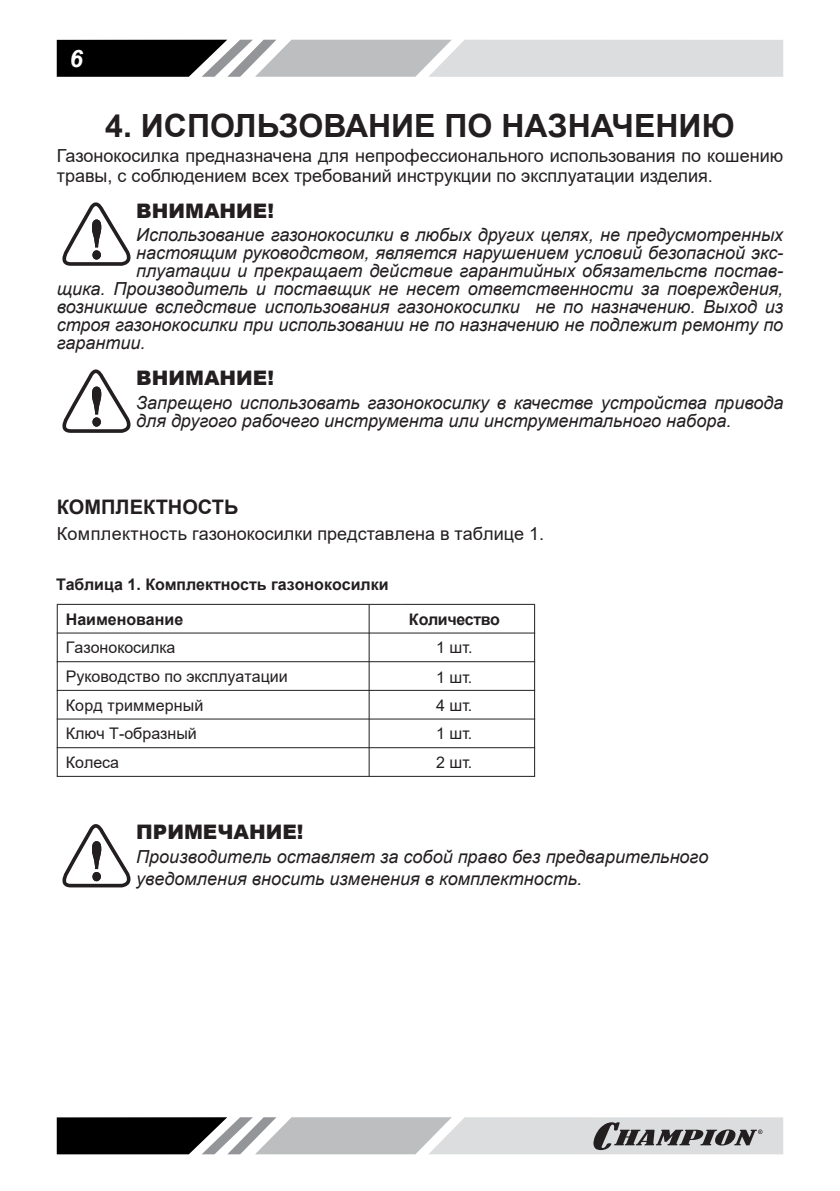
<style>
.page{position:relative;width:840px;height:1191px;background:#fff}
.page>*{position:absolute;margin:0;border:0;box-sizing:border-box;transform-origin:0 0}
.t1{font:700 32px "Arial";color:#231f20}
.t2{font:italic 700 24px "Arial";color:#fff}
.t3{font:900 20px "Arial";color:#231f20}
.t4{font:700 20px "Arial";color:#231f20}
.t5{font:italic 18px/18px "Arial";color:#231f20}
.t6{font:18px/20px "Arial";color:#231f20}
.t7{font:16px "Arial";color:#231f20}
.t8{font:700 16px/34.4px "Arial";color:#231f20}
.t9{font:700 16px "Arial";letter-spacing:-.025em;color:#231f20}
</style>
<div class="page">
<svg style="left:57px;top:40px;width:725px;height:37px;background:#a7a8a9"></svg>
<svg style="left:57px;top:1117px;width:725px;height:37px;background:#9c9c9d"></svg>
<svg style="left:62px;top:202px;width:69px;height:64px"></svg>
<svg style="left:62px;top:369px;width:69px;height:64px"></svg>
<hr style="left:57px;top:604px;width:344px;height:1px;background:#231f20">
<hr style="left:57px;top:605px;width:1px;height:171px;background:#231f20">
<hr style="left:401px;top:604px;width:134px;height:1px;background:#231f20">
<hr style="left:368px;top:605px;width:1px;height:171px;background:#231f20">
<hr style="left:534px;top:605px;width:1px;height:171px;background:#231f20">
<hr style="left:57px;top:632px;width:478px;height:1px;background:#231f20">
<hr style="left:57px;top:661px;width:478px;height:1px;background:#231f20">
<hr style="left:57px;top:690px;width:478px;height:1px;background:#231f20">
<hr style="left:57px;top:718px;width:478px;height:1px;background:#231f20">
<hr style="left:57px;top:747px;width:478px;height:1px;background:#231f20">
<hr style="left:57px;top:776px;width:478px;height:1px;background:#231f20">
<svg style="left:62px;top:824px;width:69px;height:63px"></svg>
<h2 class="t2" style="left:70px;top:44px;width:15px">6</h2>
<h1 class="t1" style="left:105px;top:103px;width:630px">4. ИСПОЛЬЗОВАНИЕ ПО НАЗНАЧЕНИЮ</h1>
<p class="t6" style="left:57px;top:146px;width:727px">Газонокосилка предназначена для непрофессионального использования по кошению травы, с соблюдением всех требований инструкции по эксплуатации изделия.</p>
<p class="t3" style="left:136px;top:196px;width:139px">ВНИМАНИЕ!</p>
<p class="t5" style="left:136px;top:226px;width:648px">Использование газонокосилки в любых других целях, не предусмотренных</p>
<p class="t5" style="left:136px;top:244px;width:648px">настоящим руководством, является нарушением условий безопасной экс-</p>
<p class="t5" style="left:136px;top:262px;width:648px">плуатации и прекращает действие гарантийных обязательств постав-</p>
<p class="t5" style="left:57px;top:280px;width:727px">щика. Производитель и поставщик не несет ответственности за повреждения,</p>
<p class="t5" style="left:57px;top:298px;width:727px">возникшие вследствие использования газонокосилки не по назначению. Выход из</p>
<p class="t5" style="left:57px;top:316px;width:727px">строя газонокосилки при использовании не по назначению не подлежит ремонту по</p>
<p class="t5" style="left:57px;top:334px;width:90px">гарантии.</p>
<p class="t3" style="left:136px;top:363px;width:139px">ВНИМАНИЕ!</p>
<p class="t5" style="left:136px;top:393px;width:648px">Запрещено использовать газонокосилку в качестве устройства привода для другого рабочего инструмента или инструментального набора.</p>
<p class="t4" style="left:57px;top:493px;width:183px">КОМПЛЕКТНОСТЬ</p>
<p class="t6" style="left:57px;top:523px;width:488px">Комплектность газонокосилки представлена в таблице 1.</p>
<p class="t8" style="left:66px;top:567px;width:324px;text-indent:-9px">Таблица 1. Комплектность газонокосилки<br>Наименование</p>
<p class="t9" style="left:409px;top:607px;width:93px">Количество</p>
<p class="t7" style="left:66px;top:636px;width:111px">Газонокосилка</p>
<p class="t7" style="left:436px;top:636px;width:38px">1 шт.</p>
<p class="t7" style="left:66px;top:665px;width:223px">Руководство по эксплуатации</p>
<p class="t7" style="left:436px;top:666px;width:38px">1 шт.</p>
<p class="t7" style="left:66px;top:694px;width:139px">Корд триммерный</p>
<p class="t7" style="left:436px;top:699px;width:38px">4 шт.</p>
<p class="t7" style="left:66px;top:722px;width:133px">Ключ Т-образный</p>
<p class="t7" style="left:436px;top:722px;width:38px">1 шт.</p>
<p class="t7" style="left:66px;top:751px;width:55px">Колеса</p>
<p class="t7" style="left:436px;top:756px;width:38px">2 шт.</p>
<p class="t3" style="left:136px;top:817px;width:169px">ПРИМЕЧАНИЕ!</p>
<p class="t5" style="left:136px;top:846px;width:573px;line-height:21.6px">Производитель оставляет за собой право без предварительного уведомления вносить изменения в комплектность.</p>
</div>
